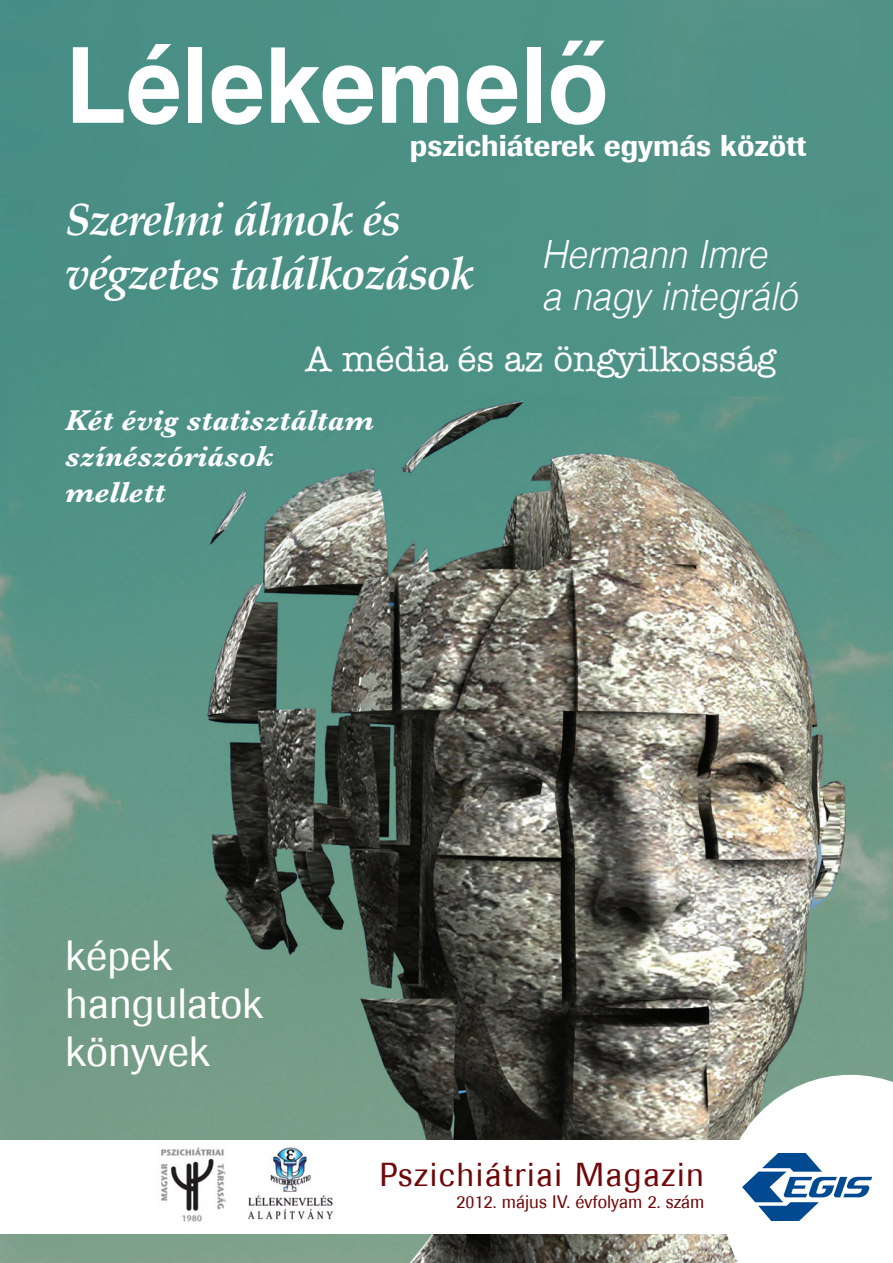
<style>
.page{position:relative;width:893px;height:1263px;background:#fff}
.page>*{position:absolute;margin:0;border:0;box-sizing:border-box;transform-origin:0 0}
.t1{font:700 105px "Helvetica";color:#fff;scale:.95 1}
.t2{font:italic 700 45px/54px "Palatino";letter-spacing:-.04em;color:#fff}
.t3{font:42px "Imago";color:#fff}
.t4{font:italic 300 39px "Helvetica";color:#fff;scale:.9 1}
.t5{font:36px "American Typewriter";color:#fff}
.t6{font:33px "Imago";letter-spacing:.05em;color:#700708}
.t7{font:italic 700 30px/36px "Baskerville";color:#fff}
.t8{font:500 30px "Imago";color:#fff}
.t9{font:18px "Imago";color:#700708}
</style>
<div class="page">
<img style="left:0;top:0;width:893px;height:1263px">
<div style="left:0;top:1140px;width:893px;height:94px;background:#fff"></div>
<img style="left:161px;top:1147px;width:65px;height:75px">
<img style="left:248px;top:1147px;width:86px;height:73px">
<svg style="left:723px;top:1075px;width:170px;height:188px"></svg>
<p class="t1" style="left:65px;top:1px;width:573px">Lélekemelő</p>
<p class="t8" style="left:410px;top:128px;width:398px">pszichiáterek egymás között</p>
<p class="t2" style="left:65px;top:193px;width:411px">Szerelmi álmok és végzetes találkozások</p>
<p class="t4" style="left:542px;top:229px;width:252px">Hermann Imre</p>
<p class="t4" style="left:542px;top:271px;width:285px">a nagy integráló</p>
<p class="t5" style="left:305px;top:331px;width:473px">A média és az öngyilkosság</p>
<p class="t7" style="left:65px;top:402px;width:310px">Két évig statisztáltam színészóriások</p>
<p class="t7" style="left:65px;top:474px;width:101px">mellett</p>
<p class="t3" style="left:65px;top:930px;width:108px">képek</p>
<p class="t3" style="left:65px;top:978px;width:200px">hangulatok</p>
<p class="t3" style="left:65px;top:1026px;width:146px">könyvek</p>
<p class="t6" style="left:379px;top:1155px;width:326px">Pszichiátriai Magazin</p>
<p class="t9" style="left:456px;top:1191px;width:250px">2012. május IV. évfolyam 2. szám</p>
</div>
